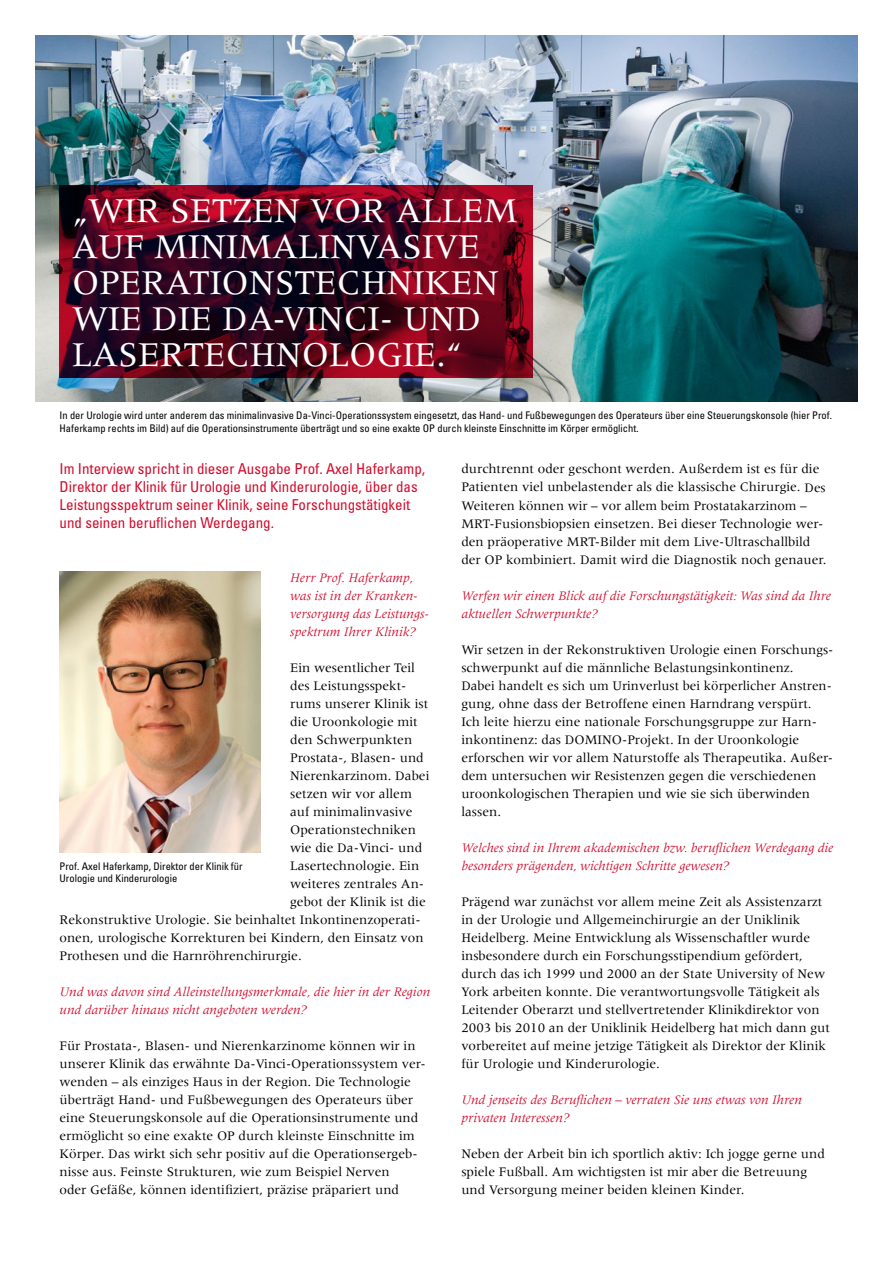
<style>
.page{position:relative;width:893px;height:1263px;background:#fff}
.page>*{position:absolute;margin:0;border:0;box-sizing:border-box;transform-origin:0 0}
.t1{font:36px/36px "Meridien LT Std";color:#fff}
.t2{font:condensed 15px/18px "Univers";color:#d30b2c}
.t3{font:13.5px/18px "Meridien LT Std";color:#000}
.t4{font:italic 13.5px/18px "Meridien LT Std";color:#d30b2c}
.t5{font:condensed 10.5px/12.6px "Univers";color:#000}
</style>
<div class="page">
<img style="left:36px;top:36px;width:821px;height:366px">
<svg style="left:60px;top:186px;width:473px;height:192px;background:#4e051b"></svg>
<img style="left:60px;top:571px;width:200px;height:281px">
<h1 class="t1" style="left:72px;top:192px;width:447px">„WIR SETZEN VOR ALLEM<br>AUF MINIMALINVASIVE<br>OPERATIONSTECHNIKEN<br>WIE DIE DA-VINCI- UND<br>LASERTECHNOLOGIE.“</h1>
<p class="t5" style="left:60px;top:409px;width:774px">In der Urologie wird unter anderem das minimalinvasive Da-Vinci-Operationssystem eingesetzt, das Hand- und Fußbewegungen des Operateurs über eine Steuerungskonsole (hier Prof.<br>Haferkamp rechts im Bild) auf die Operationsinstrumente überträgt und so eine exakte OP durch kleinste Einschnitte im Körper ermöglicht.</p>
<p class="t2" style="left:60px;top:459px;width:367px">Im Interview spricht in dieser Ausgabe Prof. Axel Haferkamp, Direktor der Klinik für Urologie und Kinderurologie, über das Leistungsspektrum seiner Klinik, seine Forschungstätigkeit und seinen beruflichen Werdegang.</p>
<p class="t4" style="left:290px;top:568px;width:140px">Herr Prof. Haferkamp, was ist in der Kranken&shy;versorgung das Leistungs&shy;spektrum Ihrer Klinik?</p>
<p class="t3" style="left:290px;top:658px;width:126px">Ein wesentlicher Teil</p>
<p class="t3" style="left:290px;top:676px;width:118px">des Leistungsspekt-</p>
<p class="t3" style="left:290px;top:694px;width:140px">rums unserer Klinik ist</p>
<p class="t3" style="left:290px;top:712px;width:129px">die Uroonkologie mit</p>
<p class="t3" style="left:290px;top:730px;width:124px">den Schwerpunkten</p>
<p class="t3" style="left:290px;top:748px;width:135px">Prostata-, Blasen- und</p>
<p class="t3" style="left:290px;top:766px;width:141px">Nierenkarzinom. Dabei</p>
<p class="t3" style="left:290px;top:784px;width:123px">setzen wir vor allem</p>
<p class="t3" style="left:290px;top:802px;width:124px">auf minimalinvasive</p>
<p class="t3" style="left:290px;top:820px;width:127px">Operationstechniken</p>
<p class="t3" style="left:290px;top:838px;width:134px">wie die Da-Vinci- und</p>
<p class="t3" style="left:290px;top:856px;width:131px">Lasertechnologie. Ein</p>
<p class="t3" style="left:290px;top:874px;width:136px">weiteres zentrales An-</p>
<p class="t3" style="left:290px;top:892px;width:137px">gebot der Klinik ist die</p>
<p class="t3" style="left:60px;top:910px;width:363px">Rekonstruktive Urologie. Sie beinhaltet Inkontinenzoperati-</p>
<p class="t3" style="left:60px;top:928px;width:366px">onen, urologische Korrekturen bei Kindern, den Einsatz von</p>
<p class="t3" style="left:60px;top:946px;width:244px">Prothesen und die Harnröhrenchirurgie.</p>
<p class="t4" style="left:60px;top:982px;width:372px">Und was davon sind Alleinstellungsmerkmale, die hier in der Region und darüber hinaus nicht angeboten werden?</p>
<p class="t3" style="left:60px;top:1036px;width:368px">Für Prostata-, Blasen- und Nierenkarzinome können wir in unserer Klinik das erwähnte Da-Vinci-Operationssystem ver&shy;wenden – als einziges Haus in der Region. Die Technologie überträgt Hand- und Fußbewegungen des Operateurs über eine Steuerungskonsole auf die Operationsinstrumente und ermöglicht so eine exakte OP durch kleinste Einschnitte im Körper. Das wirkt sich sehr positiv auf die Operationsergeb&shy;nisse aus. Feinste Strukturen, wie zum Beispiel Nerven<br>oder Gefäße, können identifiziert, präzise präpariert und</p>
<p class="t5" style="left:60px;top:859px;width:185px">Prof. Axel Haferkamp, Direktor der Klinik für<br>Urologie und Kinderurologie</p>
<p class="t3" style="left:461px;top:460px;width:367px">durchtrennt oder geschont werden. Außerdem ist es für die Patienten viel unbelastender als die klassische Chirurgie. Des Weiteren können wir – vor allem beim Prostatakarzinom – MRT-Fusionsbiopsien einsetzen. Bei dieser Technologie wer&shy;den präoperative MRT-Bilder mit dem Live-Ultraschallbild der OP kombiniert. Damit wird die Diagnostik noch genauer.</p>
<p class="t4" style="left:461px;top:586px;width:371px">Werfen wir einen Blick auf die Forschungstätigkeit: Was sind da Ihre aktuellen Schwerpunkte?</p>
<p class="t3" style="left:461px;top:640px;width:374px">Wir setzen in der Rekonstruktiven Urologie einen Forschungs&shy;schwerpunkt auf die männliche Belastungsinkontinenz.<br>Dabei handelt es sich um Urinverlust bei körperlicher Anstren&shy;gung, ohne dass der Betroffene einen Harndrang verspürt.<br>Ich leite hierzu eine nationale Forschungsgruppe zur Harn&shy;inkontinenz: das DOMINO-Projekt. In der Uroonkologie erforschen wir vor allem Naturstoffe als Therapeutika. Außer&shy;dem untersuchen wir Resistenzen gegen die verschiedenen uroonkologischen Therapien und wie sie sich überwinden lassen.</p>
<p class="t4" style="left:461px;top:838px;width:374px">Welches sind in Ihrem akademischen bzw. beruflichen Werdegang die besonders prägenden, wichtigen Schritte gewesen?</p>
<p class="t3" style="left:461px;top:892px;width:370px">Prägend war zunächst vor allem meine Zeit als Assistenzarzt in der Urologie und Allgemeinchirurgie an der Uniklinik Heidelberg. Meine Entwicklung als Wissenschaftler wurde insbesondere durch ein Forschungsstipendium gefördert, durch das ich 1999 und 2000 an der State University of New York arbeiten konnte. Die verantwortungsvolle Tätigkeit als Leitender Oberarzt und stellvertretender Klinikdirektor von 2003 bis 2010 an der Uniklinik Heidelberg hat mich dann gut vorbereitet auf meine jetzige Tätigkeit als Direktor der Klinik für Urologie und Kinderurologie.</p>
<p class="t4" style="left:461px;top:1090px;width:342px">Und jenseits des Beruflichen – verraten Sie uns etwas von Ihren privaten Interessen?</p>
<p class="t3" style="left:461px;top:1144px;width:365px">Neben der Arbeit bin ich sportlich aktiv: Ich jogge gerne und spiele Fußball. Am wichtigsten ist mir aber die Betreuung und Versorgung meiner beiden kleinen Kinder.</p>
</div>
